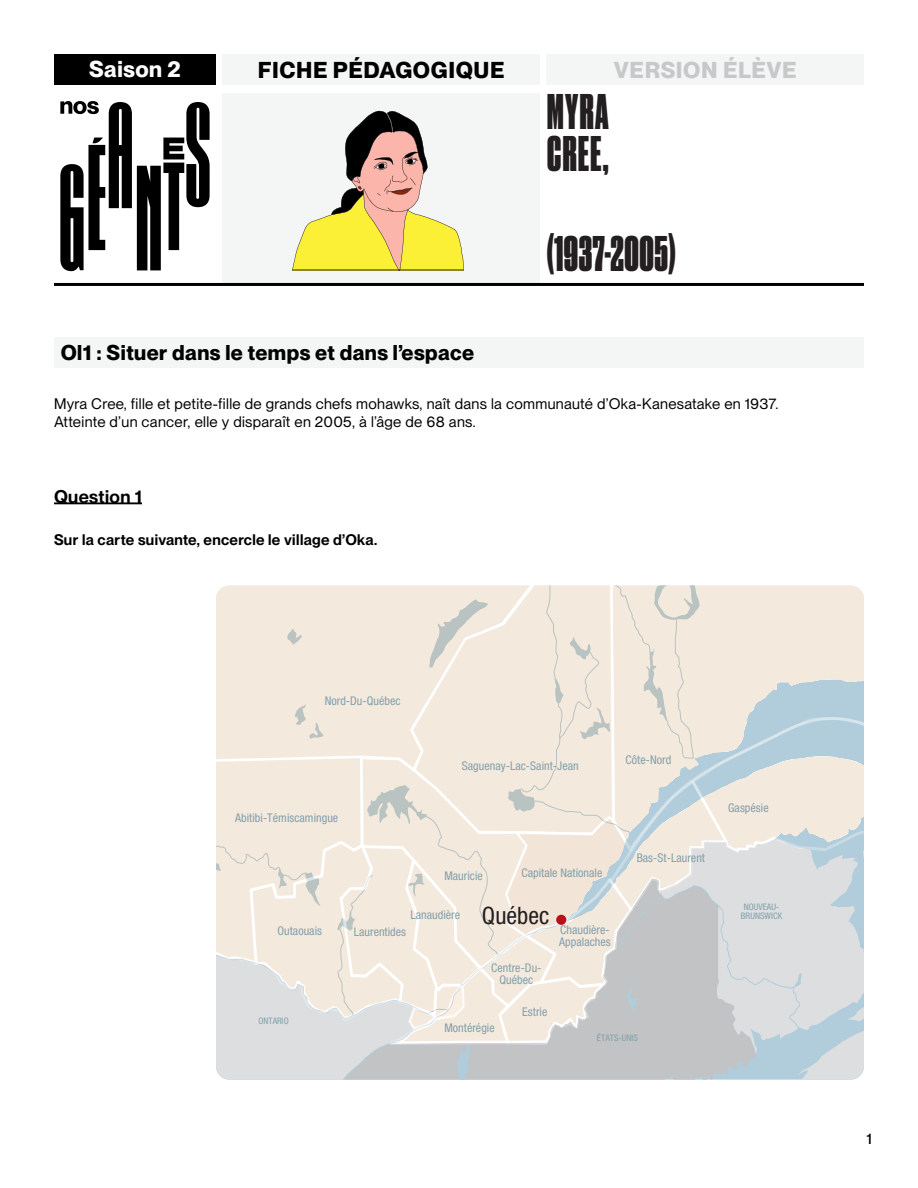
<style>
.page{position:relative;width:918px;height:1188px;background:#fff}
.page>*{position:absolute;margin:0;border:0;box-sizing:border-box;transform-origin:0 0}
.t1{font:47.1px/42px "Druk Cond Super";letter-spacing:.02em;color:#231f20}
.t2{font:condensed 24px "Helvetica Neue";letter-spacing:.005em;color:#231f20}
.t3{font:700 22.5px "PP Neue Montreal";letter-spacing:.025em;color:#000}
.t4{font:700 22.5px "PP Neue Montreal";letter-spacing:.025em;color:#c7c8ca}
.t5{font:700 22.5px "PP Neue Montreal";letter-spacing:.025em;color:#fff}
.Titre_de_l_exercice{font:700 21px "PP Neue Montreal";letter-spacing:.02em;color:#000}
.Question{font:600 18px "PP Neue Montreal";letter-spacing:.02em;color:#000}
.Texte_courant{font:15px/18px "PP Neue Montreal";letter-spacing:.02em;color:#000}
.Question_-_Texte{font:600 15px "PP Neue Montreal";letter-spacing:.02em;color:#000}
.t6{font:500 15px "PP Neue Montreal";color:#000}
.t7{font:condensed 12px/12px "Helvetica Neue";letter-spacing:.005em;color:#83a0ab}
.t8{font:condensed 9px/9px "Helvetica Neue";letter-spacing:.005em;color:#83a0ab;text-align:center}
</style>
<div class="page">
<div style="left:222px;top:94px;width:318px;height:189px;background:#f3f6f4"></div>
<div style="left:54px;top:54px;width:162px;height:31px;background:#000"></div>
<div style="left:54px;top:337px;width:810px;height:31px;background:#f3f6f4"></div>
<div style="left:222px;top:54px;width:318px;height:31px;background:#f3f6f4"></div>
<hr style="left:54px;top:502px;width:88px;height:2px;background:#000">
<svg style="left:60px;top:101px;width:150px;height:170px"></svg>
<hr style="left:54px;top:283px;width:810px;height:3px;background:#000">
<svg style="left:292px;top:111px;width:172px;height:159px"></svg>
<div style="left:547px;top:54px;width:317px;height:31px;background:#f3f6f4"></div>
<div style="left:216px;top:585px;width:648px;height:169px;background:#f4e9dd"></div>
<svg style="left:216px;top:754px;width:648px;height:326px;background:#e3dfda"></svg>
<svg style="left:691px;top:662px;width:173px;height:256px;background:#dadddd"></svg>
<div style="left:556px;top:915px;width:10px;height:10px;background:#bb1018;border-radius:50%"></div>
<hr style="left:293px;top:270px;width:171px;height:1px;background:#231f20">
<p class="t5" style="left:89px;top:56px;width:93px">Saison 2</p>
<p class="t3" style="left:258px;top:57px;width:248px">FICHE PÉDAGOGIQUE</p>
<p class="Titre_de_l_exercice" style="left:61px;top:340px;width:415px">Ol1 : Situer dans le temps et dans l’espace</p>
<p class="t4" style="left:614px;top:57px;width:184px">VERSION ÉLÈVE</p>
<p class="t1" style="left:547px;top:89px;width:63px">MYRA<br>CREE,</p>
<p class="t1" style="left:547px;top:232px;width:130px">(1937-2005)</p>
<p class="Texte_courant" style="left:54px;top:395px;width:726px">Myra Cree, fille et petite-fille de grands chefs mohawks, naît dans la communauté d’Oka-Kanesatake en 1937.<br>Atteinte d’un cancer, elle y disparaît en 2005, à l’âge de 68 ans.</p>
<p class="Question" style="left:54px;top:486px;width:90px">Question 1</p>
<p class="Question_-_Texte" style="left:54px;top:530px;width:325px">Sur la carte suivante, encercle le village d’Oka.</p>
<p class="t7" style="left:325px;top:695px;width:77px">Nord-Du-Québec</p>
<p class="t7" style="left:235px;top:812px;width:105px">Abitibi-Témiscamingue</p>
<p class="t7" style="left:277px;top:924px;width:46px">Outaouais</p>
<p class="t7" style="left:462px;top:759px;width:118px">Saguenay-Lac-Saint-Jean</p>
<p class="t7" style="left:626px;top:754px;width:47px">Côte-Nord</p>
<p class="t7" style="left:444px;top:870px;width:40px">Mauricie</p>
<p class="t7" style="left:521px;top:867px;width:83px">Capitale Nationale</p>
<p class="t7" style="left:410px;top:908px;width:51px">Lanaudière</p>
<p class="t7" style="left:354px;top:925px;width:54px">Laurentides</p>
<p class="t2" style="left:482px;top:902px;width:69px">Québec</p>
<p class="t7" style="left:491px;top:962px;width:52px;text-align:center">Centre-Du-<br>Québec</p>
<p class="t7" style="left:559px;top:924px;width:53px">Chaudière-<br>Appalaches</p>
<p class="t7" style="left:637px;top:851px;width:70px">Bas-St-Laurent</p>
<p class="t8" style="left:258px;top:1016px;width:32px">ONTARIO</p>
<p class="t7" style="left:444px;top:1022px;width:52px">Montérégie</p>
<p class="t7" style="left:522px;top:1005px;width:27px">Estrie</p>
<p class="t8" style="left:597px;top:1034px;width:43px">ÉTATS-UNIS</p>
<p class="t7" style="left:728px;top:801px;width:42px">Gaspésie</p>
<p class="t8" style="left:741px;top:903px;width:43px">NOUVEAU-<br>BRUNSWICK</p>
<p class="t6" style="left:866px;top:1130px;width:7px">1</p>
</div>
